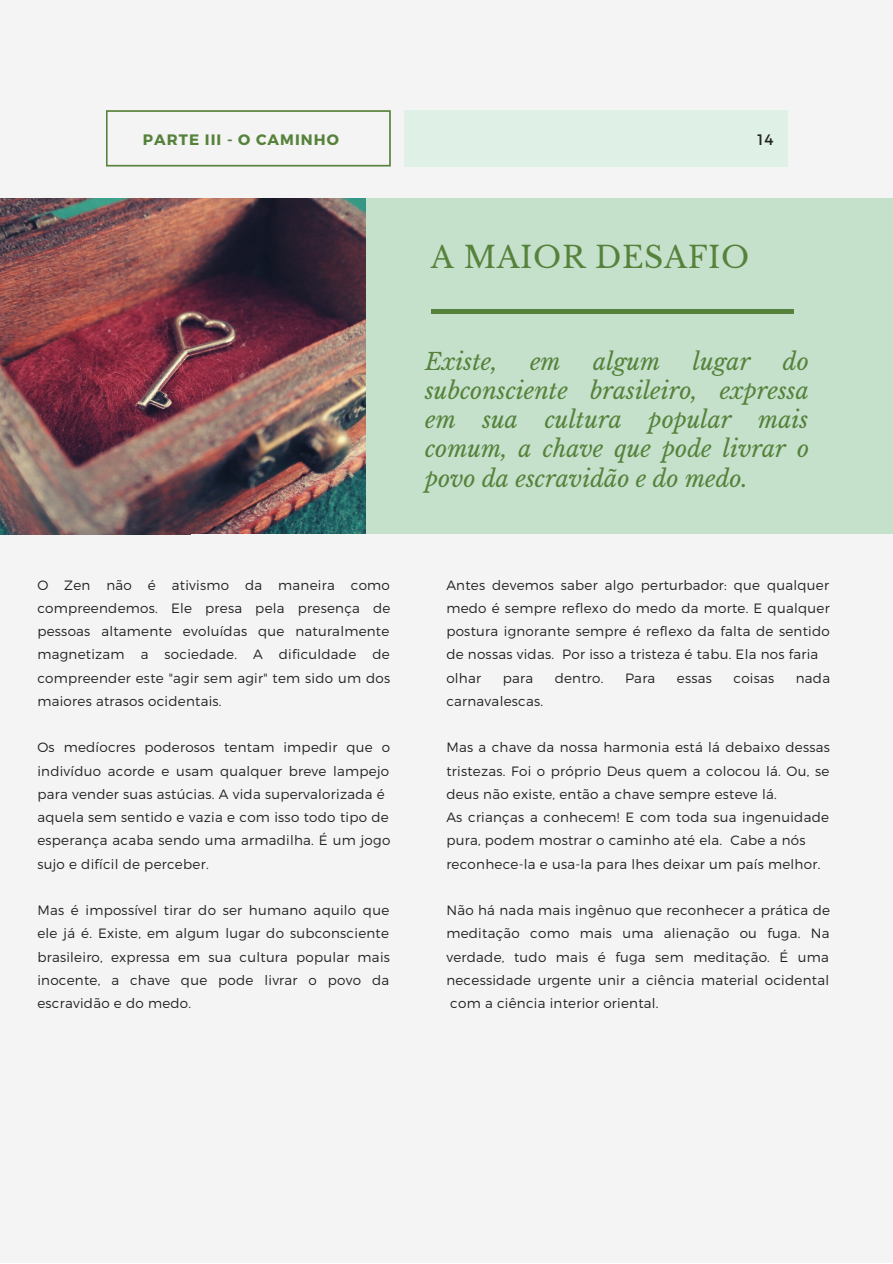
<style>
.page{position:relative;width:893px;height:1264px;background:#fff}
.page>*{position:absolute;margin:0;border:0;box-sizing:border-box;transform-origin:0 0}
.t1{font:29.7px "Libre Baskerville";letter-spacing:.02em;color:#56823b}
.t2{font:italic 23.1px/29.2px "Libre Baskerville";color:#56823b;text-align:justify}
.t3{font:700 15.15px "Montserrat";letter-spacing:.07em;color:#56823b}
.t4{font:15.15px "Montserrat";color:#222}
.t5{font:300 13.5px/23.2px "Montserrat";letter-spacing:.02em;color:#222;text-align:justify}
</style>
<div class="page">
<div style="left:0;top:0;width:892px;height:1262px;background:#f4f4f4"></div>
<img style="left:0;top:198px;width:367px;height:337px">
<div style="left:367px;top:198px;width:525px;height:444px;background:#c5e1cc"></div>
<hr style="left:431px;top:310px;width:362px;height:3px;background:#56823b">
<svg style="left:106px;top:110px;width:285px;height:56px"></svg>
<div style="left:404px;top:110px;width:384px;height:56px;background:#dff0e7"></div>
<div style="left:192px;top:534px;width:700px;height:491px;background:#f4f4f4"></div>
<p class="t3" style="left:143px;top:130px;width:198px">PARTE III - O CAMINHO</p>
<p class="t4" style="left:757px;top:130px;width:17px">14</p>
<h1 class="t1" style="left:431px;top:239px;width:320px">A MAIOR DESAFIO</h1>
<h2 class="t2" style="left:425px;top:347px;width:385px;text-indent:358px">do subconsciente brasileiro, expressa em sua cultura popular mais comum, a chave que pode livrar o povo da escravidão e do medo.</h2>
<h2 class="t2" style="left:425px;top:347px;width:74px">Existe,</h2>
<h2 class="t2" style="left:530px;top:347px;width:32px">em</h2>
<h2 class="t2" style="left:593px;top:347px;width:68px">algum</h2>
<h2 class="t2" style="left:692px;top:347px;width:59px">lugar</h2>
<p class="t5" style="left:37px;top:572px;width:354px">O Zen não é ativismo da maneira como compreendemos. Ele presa pela presença de pessoas altamente evoluídas que naturalmente magnetizam a sociedade. A dificuldade de compreender este "agir sem agir" tem sido um dos maiores atrasos ocidentais.</p>
<p class="t5" style="left:37px;top:735px;width:354px;text-align:left">Os medíocres poderosos tentam impedir que o indivíduo acorde e usam qualquer breve lampejo para vender suas astúcias. A vida supervalorizada é aquela sem sentido e vazia e com isso todo tipo de esperança acaba sendo uma armadilha. É um jogo sujo e difícil de perceber.</p>
<p class="t5" style="left:37px;top:898px;width:354px">Mas é impossível tirar do ser humano aquilo que ele já é. Existe, em algum lugar do subconsciente brasileiro, expressa em sua cultura popular mais inocente, a chave que pode livrar o povo da escravidão e do medo.</p>
<p class="t5" style="left:446px;top:572px;width:385px;text-align:left">Antes devemos saber algo perturbador: que qualquer medo é sempre reflexo do medo da morte. E qualquer postura ignorante sempre é reflexo da falta de sentido de nossas vidas. Por isso a tristeza é tabu. Ela nos faria olhar</p>
<p class="t5" style="left:502px;top:665px;width:32px">para</p>
<p class="t5" style="left:554px;top:665px;width:50px">dentro.</p>
<p class="t5" style="left:625px;top:665px;width:32px">Para</p>
<p class="t5" style="left:677px;top:665px;width:37px">essas</p>
<p class="t5" style="left:733px;top:665px;width:42px">coisas</p>
<p class="t5" style="left:795px;top:665px;width:36px">nada</p>
<p class="t5" style="left:446px;top:688px;width:98px">carnavalescas.</p>
<p class="t5" style="left:446px;top:735px;width:385px;text-align:left">Mas a chave da nossa harmonia está lá debaixo dessas tristezas. Foi o próprio Deus quem a colocou lá. Ou, se deus não existe, então a chave sempre esteve lá.<br>As crianças a conhecem! E com toda sua ingenuidade pura, podem mostrar o caminho até ela. Cabe a nós reconhece-la e usa-la para lhes deixar um país melhor.</p>
<p class="t5" style="left:446px;top:898px;width:385px">Não há nada mais ingênuo que reconhecer a prática de meditação como mais uma alienação ou fuga. Na verdade, tudo mais é fuga sem meditação. É uma necessidade urgente unir a ciência material ocidental com a ciência interior oriental.</p>
</div>
